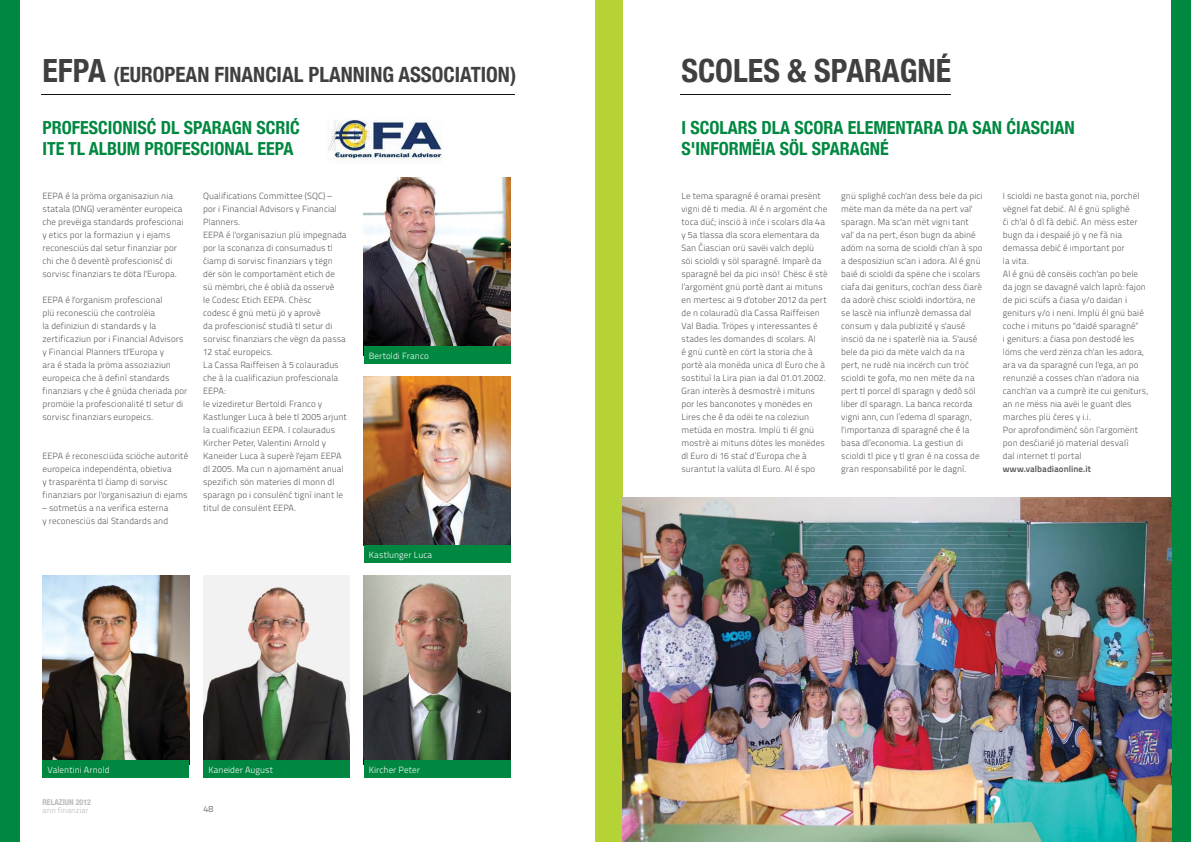
<style>
.page{position:relative;width:1191px;height:842px;background:#fff}
.page>*{position:absolute;margin:0;border:0;box-sizing:border-box;transform-origin:0 0}
.t1{font:700 condensed 32px "Helvetica Neue";color:#404041}
.t2{font:700 condensed 21px "Helvetica Neue";color:#404041}
.t3{font:700 condensed 18px/21.6px "Helvetica Neue";color:#008840}
.t4{font:9px/13px "Titillium Text 22 L 250 wt";letter-spacing:.005em;color:#58595b}
.t5{font:9px "Titillium Text 22 L 250 wt";letter-spacing:.005em;color:#fff}
.t6{font:9px "Titillium Text 22 L 800 wt";letter-spacing:.005em;color:#58595b}
.t7{font:700 condensed 8px "Helvetica Neue";color:#b7b9bc}
.t8{font:8px "Titillium Text 22 L 250 wt";letter-spacing:.005em;color:#b7b9bc}
.s1{font-size:32px}
</style>
<div class="page">
<div style="left:0;top:0;width:19px;height:842px;background:#008840"></div>
<div style="left:1171px;top:0;width:20px;height:842px;background:#008840"></div>
<div style="left:595px;top:0;width:28px;height:842px;background:#b5d334"></div>
<hr style="left:42px;top:94px;width:473px;height:1px;background:#101318">
<hr style="left:680px;top:94px;width:271px;height:1px;background:#101318">
<img style="left:42px;top:576px;width:147px;height:185px">
<div style="left:42px;top:761px;width:147px;height:17px;background:#008840"></div>
<img style="left:364px;top:377px;width:146px;height:169px">
<div style="left:364px;top:546px;width:146px;height:17px;background:#008840"></div>
<img style="left:203px;top:576px;width:147px;height:185px">
<div style="left:203px;top:761px;width:147px;height:17px;background:#008840"></div>
<img style="left:364px;top:576px;width:146px;height:185px">
<img style="left:364px;top:178px;width:146px;height:169px">
<div style="left:364px;top:347px;width:146px;height:17px;background:#008840"></div>
<div style="left:364px;top:761px;width:146px;height:17px;background:#008840"></div>
<img style="left:623px;top:498px;width:548px;height:344px">
<img style="left:328px;top:119px;width:114px;height:41px">
<h2 class="t2" style="left:43px;top:61px;width:475px"><span class="s1">EFPA</span> (EUROPEAN FINANCIAL PLANNING ASSOCIATION)</h2>
<h1 class="t1" style="left:681px;top:51px;width:271px">SCOLES &amp; SPARAGNÉ</h1>
<h3 class="t3" style="left:42px;top:116px;width:259px">PROFESCIONISĆ DL SPARAGN SCRIĆ<br>ITE TL ALBUM PROFESCIONAL EEPA</h3>
<h3 class="t3" style="left:681px;top:116px;width:395px">I SCOLARS DLA SCORA ELEMENTARA DA SAN ĆIASCIAN<br>S'INFORMËIA SÖL SPARAGNÉ</h3>
<p class="t4" style="left:42px;top:190px;width:143px">EEPA é la pröma organisaziun nia statala (ONG) veramënter europeica che prevëiga standards profescionai y etics por la formaziun y i ejams reconesciüs dal setur finanziar por chi che ô deventè profescionisć di sorvisc finanziars te döta l'Europa.</p>
<p class="t4" style="left:42px;top:294px;width:146px">EEPA é l'organism profescional<br>plü reconesciü che controlëia<br>la definiziun di standards y la zertificaziun por i Financial Advisors y Financial Planners tl'Europa y<br>ara é stada la pröma assoziaziun europeica che à definì standards finanziars y che é gnüda cheriada por promöie la profescionalité tl setur di sorvisc finanziars europeics.</p>
<p class="t4" style="left:42px;top:450px;width:147px">EEPA é reconesciüda sciöche autorité europeica independënta, obietiva<br>y trasparënta tl ćiamp di sorvisc finanziars por l'organisaziun di ejams</p>
<p class="t4" style="left:42px;top:502px;width:128px">– sotmetüs a na verifica esterna y reconesciüs dal Standards and</p>
<p class="t4" style="left:203px;top:190px;width:145px">Qualifications Committee (SQC) – por i Financial Advisors y Financial<br>Planners.<br>EEPA é l'organisaziun plü impegnada por la sconanza di consumadus tl ćiamp di sorvisc finanziars y tëgn dër sön le comportamënt etich de<br>sü mëmbri, che é oblià da osservè<br>le Codesc Etich EEPA. Chësc<br>codesc é gnü metü jö y aprovè<br>da profescionisć studià tl setur di sorvisc finanziars che vëgn da passa<br>12 stać europeics.<br>La Cassa Raiffeisen à 5 colauradus che à la cualificaziun profescionala<br>EEPA:<br>le vizediretur Bertoldi Franco y<br>Kastlunger Luca à bele tl 2005 arjunt la cualificaziun EEPA. I colauradus<br>Kircher Peter, Valentini Arnold y<br>Kaneider Luca à superè l'ejam EEPA dl 2005. Ma cun n ajornamënt anual spezifich sön materies dl monn dl sparagn po i consulënć tignì inant le titul de consulënt EEPA.</p>
<p class="t4" style="left:681px;top:190px;width:148px">Le tema sparagné é oramai presënt vigni dé ti media. Al é n argomënt che toca düć; insciö à inće i scolars dla 4a y 5a tlassa dla scora elementara da San Ćiascian orü savëi valch deplü söi scioldi y söl sparagné. Imparè da sparagné bel da pici insö! Chësc é stè l’argomënt gnü portè dant ai mituns en mertesc ai 9 d'otober 2012 da pert de n colauradù dla Cassa Raiffeisen Val Badia. Tröpes y interessantes é stades les domandes di scolars. Al<br>é gnü cuntè en cört la storia che à portè ala monëda unica dl Euro che à sostituì la Lira pian ia dal 01.01.2002.<br>Gran interès à desmostrè i mituns por les banconotes y monëdes en Lires che ê da odëi te na coleziun metüda en mostra. Implü ti él gnü mostrè ai mituns dötes les monëdes dl Euro di 16 stać d’Europa che à surantut la valüta dl Euro. Al é spo</p>
<p class="t4" style="left:841px;top:190px;width:143px">gnü splighé coch'an dess bele da pici mëte man da mëte da na pert val' sparagn. Ma sc'an mët vigni tant val' da na pert, éson bugn da abiné adöm na soma de scioldi ch'an à spo a desposiziun sc'an i adora. Al é gnü baié di scioldi da spëne che i scolars ciafa dai geniturs, coch'an dess ćiarè da adorè chisc scioldi indortöra, ne se lascè nia influnzè demassa dal consum y dala publizité y s'ausé insciö da ne i spaterlè nia ia. S'ausé bele da pici da mëte valch da na pert, ne rudè nia incërch cun tröć scioldi te gofa, mo nen mëte da na pert tl porcel dl sparagn y dedô söl liber dl sparagn. La banca recorda vigni ann, cun l’edema dl sparagn, l'importanza dl sparagné che é la basa dl’economia. La gestiun di scioldi tl pice y tl gran é na cossa de gran responsabilité por le dagnì.</p>
<p class="t4" style="left:1003px;top:190px;width:147px">I scioldi ne basta gonot nia, porchël vëgnel fat debić. Al é gnü splighé<br>ći ch'al ô dì fà debić. An mëss ester bugn da i despaié jö y ne fà nia demassa debić é important por<br>la vita.<br>Al é gnü dè consëis coch'an po bele da jogn se davagné valch laprò: fajon de pici scüfs a ćiasa y/o daidan i geniturs y/o i neni. Implü él gnü baié coche i mituns po "daidé sparagné"<br>i geniturs: a ćiasa pon destodé les löms che verd zënza ch'an les adora, ara va da sparagné cun l'ega, an po renunzié a cosses ch'an n'adora nia canch'an va a cumprè ite cui geniturs, an ne mëss nia avëi le guant dles marches plü ćeres y i.i.<br>Por aprofondimënć sön l’argomënt pon desćiarié jö material desvalì<br>dal internet tl portal</p>
<p class="t5" style="left:369px;top:352px;width:61px">Bertoldi Franco</p>
<p class="t6" style="left:1003px;top:465px;width:90px">www.valbadiaonline.it</p>
<p class="t5" style="left:47px;top:766px;width:64px">Valentini Arnold</p>
<p class="t5" style="left:208px;top:766px;width:66px">Kaneider August</p>
<p class="t7" style="left:43px;top:797px;width:50px">RELAZIUN 2012</p>
<p class="t8" style="left:43px;top:807px;width:48px">ann finanziar</p>
<p class="t4" style="left:203px;top:804px;width:11px">48</p>
<p class="t5" style="left:369px;top:551px;width:65px">Kastlunger Luca</p>
<p class="t5" style="left:369px;top:766px;width:52px">Kircher Peter</p>
</div>
